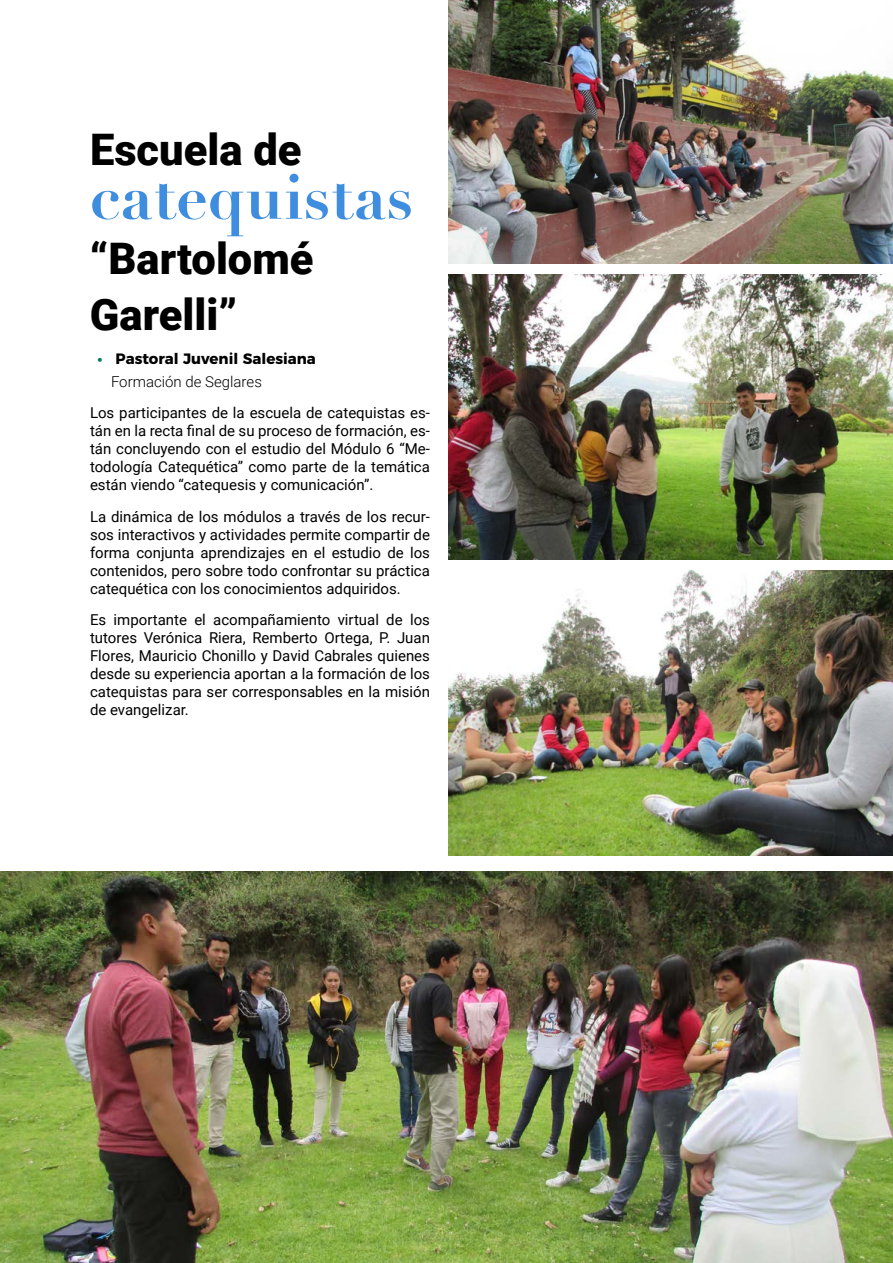
<style>
.page{position:relative;width:893px;height:1263px;background:#fff}
.page>*{position:absolute;margin:0;border:0;box-sizing:border-box;transform-origin:0 0}
.t1{font:700 63px "Didot";color:#3f8ddf}
.t2{font:900 43.5px/55.5px "Roboto";color:#000}
.t3{font:15px/18px "Roboto";color:#000;text-align:justify}
.t4{font:700 15px "Montserrat";color:#000}
.t5{font:300 15px "Roboto";color:#000}
.s1{color:#00785c}
</style>
<div class="page">
<img style="left:448px;top:0;width:445px;height:264px">
<img style="left:448px;top:275px;width:445px;height:285px">
<img style="left:0;top:872px;width:893px;height:391px">
<img style="left:448px;top:570px;width:445px;height:286px">
<h2 class="t2" style="left:90px;top:120px;width:213px">Escuela de</h2>
<h1 class="t1" style="left:90px;top:157px;width:325px">catequistas</h1>
<h2 class="t2" style="left:90px;top:229px;width:225px">“Bartolomé<br>Garelli”</h2>
<p class="t4" style="left:97px;top:347px;width:220px"><span class="s1">•</span> Pastoral Juvenil Salesiana</p>
<p class="t5" style="left:111px;top:371px;width:152px">Formación de Seglares</p>
<p class="t3" style="left:90px;top:403px;width:341px">Los participantes de la escuela de catequistas es&shy;tán en la recta final de su proceso de formación, es&shy;tán concluyendo con el estudio del Módulo 6 “Me&shy;todología Catequética” como parte de la temática están viendo “catequesis y comunicación”.</p>
<p class="t3" style="left:90px;top:507px;width:341px">La dinámica de los módulos a través de los recur&shy;sos interactivos y actividades permite compartir de forma conjunta aprendizajes en el estudio de los contenidos, pero sobre todo confrontar su práctica catequética con los conocimientos adquiridos.</p>
<p class="t3" style="left:90px;top:610px;width:341px">Es importante el acompañamiento virtual de los tutores Verónica Riera, Remberto Ortega, P. Juan Flores, Mauricio Chonillo y David Cabrales quienes desde su experiencia aportan a la formación de los catequistas para ser corresponsables en la misión de evangelizar.</p>
</div>
